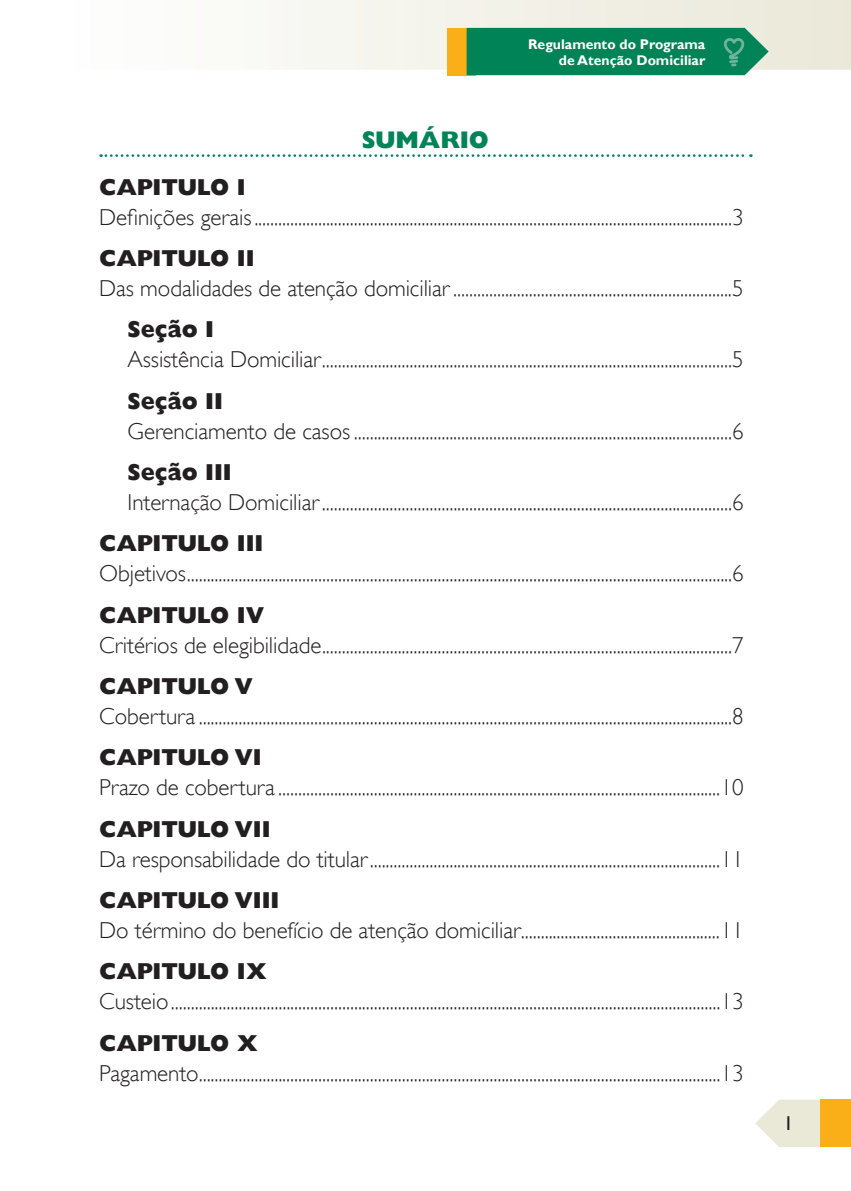
<style>
.page{position:relative;width:851px;height:1191px;background:#fff}
.page>*{position:absolute;margin:0;border:0;box-sizing:border-box;transform-origin:0 0}
.t1{font:800 24px "Gill Sans";letter-spacing:-.005em;color:#008457}
.t2{font:300 23px "Gill Sans";letter-spacing:-.005em;color:#231f20}
.t3{font:800 23px "Gill Sans";letter-spacing:-.005em;color:#231f20}
.t4{font:20px "Gill Sans";color:#231f20}
.t5{font:700 14px/16px "Gill Sans";color:#fff;text-align:right}
</style>
<div class="page">
<svg style="left:268px;top:0;width:582px;height:70px"></svg>
<div style="left:447px;top:28px;width:28px;height:47px;background:#faaf18"></div>
<div style="left:466px;top:28px;width:302px;height:47px;background:#008457"></div>
<svg style="left:755px;top:1099px;width:65px;height:48px"></svg>
<div style="left:820px;top:1099px;width:30px;height:48px;background:#faaf18"></div>
<svg style="left:101px;top:154px;width:650px;height:3px"></svg>
<p class="t1" style="left:362px;top:126px;width:128px">SUMÁRIO</p>
<p class="t5" style="left:528px;top:37px;width:179px">Regulamento do Programa de Atenção Domiciliar</p>
<p class="t3" style="left:99px;top:173px;width:148px">CAPITULO I</p>
<p class="t2" style="left:99px;top:203px;width:645px">Definições gerais ........................................................................................................................3</p>
<p class="t3" style="left:99px;top:245px;width:157px">CAPITULO II</p>
<p class="t2" style="left:99px;top:275px;width:645px">Das modalidades de atenção domiciliar ......................................................................5</p>
<p class="t3" style="left:128px;top:316px;width:88px">Seção I</p>
<p class="t2" style="left:128px;top:346px;width:617px">Assistência Domiciliar .......................................................................................................5</p>
<p class="t3" style="left:128px;top:387px;width:97px">Seção II</p>
<p class="t2" style="left:128px;top:417px;width:617px">Gerenciamento de casos ...............................................................................................6</p>
<p class="t3" style="left:128px;top:459px;width:105px">Seção III</p>
<p class="t2" style="left:128px;top:489px;width:617px">Internação Domiciliar .......................................................................................................6</p>
<p class="t3" style="left:99px;top:530px;width:165px">CAPITULO III</p>
<p class="t2" style="left:99px;top:560px;width:645px">Objetivos .........................................................................................................................................6</p>
<p class="t3" style="left:99px;top:601px;width:166px">CAPITULO IV</p>
<p class="t2" style="left:99px;top:631px;width:645px">Critérios de elegibilidade .......................................................................................................7</p>
<p class="t3" style="left:99px;top:673px;width:155px">CAPITULO V</p>
<p class="t2" style="left:99px;top:703px;width:645px">Cobertura ......................................................................................................................................8</p>
<p class="t3" style="left:99px;top:744px;width:164px">CAPITULO VI</p>
<p class="t2" style="left:99px;top:774px;width:645px">Prazo de cobertura ...............................................................................................................10</p>
<p class="t3" style="left:99px;top:815px;width:173px">CAPITULO VII</p>
<p class="t2" style="left:99px;top:845px;width:645px">Da responsabilidade do titular ........................................................................................11</p>
<p class="t3" style="left:99px;top:886px;width:181px">CAPITULO VIII</p>
<p class="t2" style="left:99px;top:917px;width:645px">Do término do benefício de atenção domiciliar ..................................................11</p>
<p class="t3" style="left:99px;top:958px;width:169px">CAPITULO IX</p>
<p class="t2" style="left:99px;top:988px;width:645px">Custeio ..........................................................................................................................................13</p>
<p class="t3" style="left:99px;top:1029px;width:160px">CAPITULO X</p>
<p class="t2" style="left:99px;top:1059px;width:645px">Pagamento ...................................................................................................................................13</p>
<p class="t4" style="left:783px;top:1112px;width:11px">1</p>
</div>
